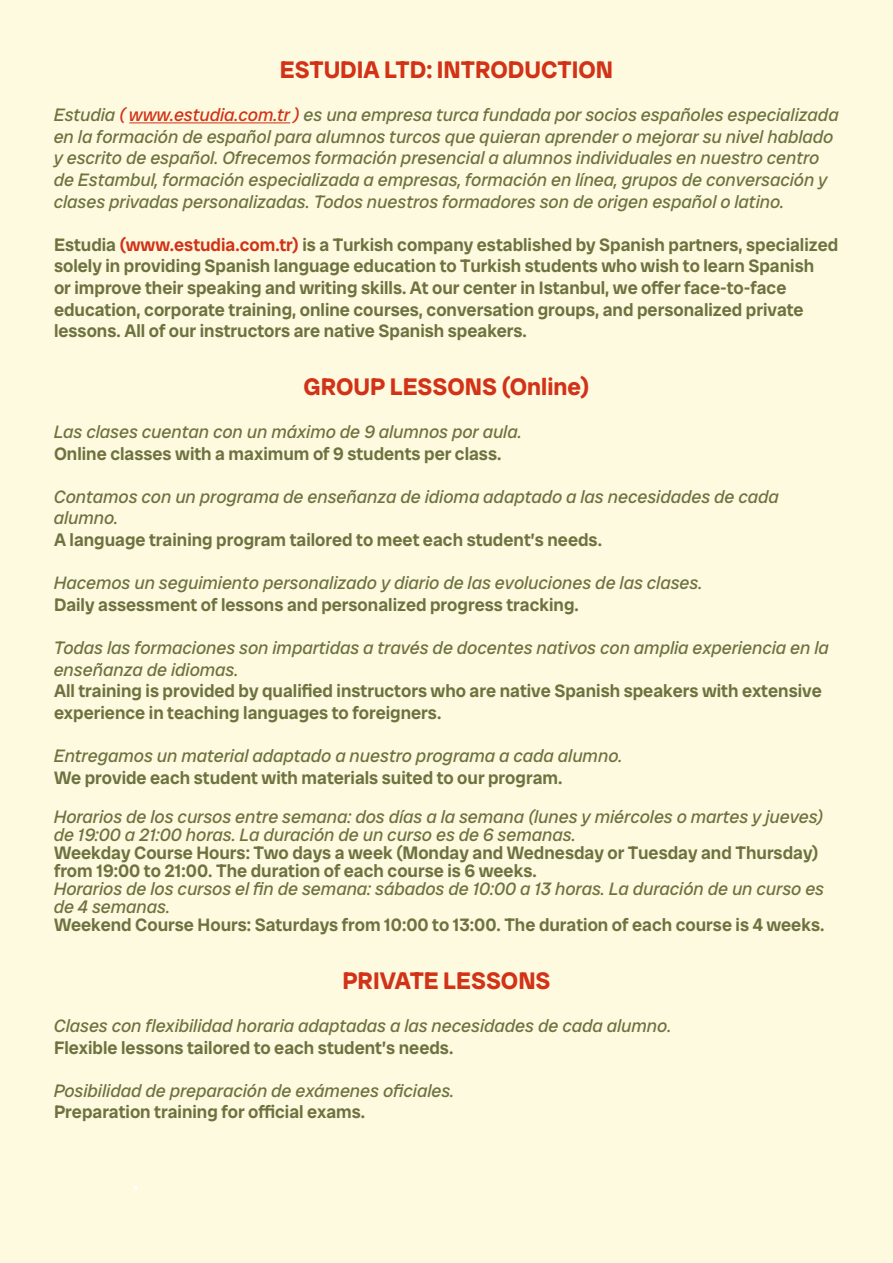
<style>
.page{position:relative;width:893px;height:1263px;background:#fdfadf}
.page>*{position:absolute;margin:0;border:0;box-sizing:border-box;transform-origin:0 0}
.t1{font:24px "Radio Canada Big";color:#d23217}
.t2{font:italic 18px/21.6px "Radio Canada Big";color:#6e723f}
.t3{font:18px/21.6px "Radio Canada Big";color:#6e723f}
.s1{color:#d23217}
</style>
<div class="page">
<hr style="left:129px;top:122px;width:161px;height:1px;background:#d23217">
<h1 class="t1" style="left:280px;top:53px;width:335px">ESTUDIA LTD: INTRODUCTION</h1>
<p class="t2" style="left:54px;top:103px;width:786px">Estudia <span class="s1">( www.estudia.com.tr )</span> es una empresa turca fundada por socios españoles especializada en la formación de español para alumnos turcos que quieran aprender o mejorar su nivel hablado y escrito de español. Ofrecemos formación presencial a alumnos individuales en nuestro centro de Estambul, formación especializada a empresas, formación en línea, grupos de conversación y clases privadas personalizadas. Todos nuestros formadores son de origen español o latino.</p>
<p class="t3" style="left:54px;top:233px;width:786px">Estudia <span class="s1">(www.estudia.com.tr)</span> is a Turkish company established by Spanish partners, specialized solely in providing Spanish language education to Turkish students who wish to learn Spanish<br>or improve their speaking and writing skills. At our center in Istanbul, we offer face-to-face education, corporate training, online courses, conversation groups, and personalized private lessons. All of our instructors are native Spanish speakers.</p>
<h1 class="t1" style="left:303px;top:370px;width:288px">GROUP LESSONS (Online)</h1>
<p class="t2" style="left:54px;top:420px;width:470px">Las clases cuentan con un máximo de 9 alumnos por aula.</p>
<p class="t3" style="left:54px;top:442px;width:449px">Online classes with a maximum of 9 students per class.</p>
<p class="t2" style="left:54px;top:485px;width:727px">Contamos con un programa de enseñanza de idioma adaptado a las necesidades de cada alumno.</p>
<p class="t3" style="left:54px;top:528px;width:549px">A language training program tailored to meet each student’s needs.</p>
<p class="t2" style="left:54px;top:571px;width:650px">Hacemos un seguimiento personalizado y diario de las evoluciones de las clases.</p>
<p class="t3" style="left:54px;top:593px;width:526px">Daily assessment of lessons and personalized progress tracking.</p>
<p class="t2" style="left:54px;top:636px;width:777px">Todas las formaciones son impartidas a través de docentes nativos con amplia experiencia en la enseñanza de idiomas.</p>
<p class="t3" style="left:54px;top:679px;width:769px">All training is provided by qualified instructors who are native Spanish speakers with extensive experience in teaching languages to foreigners.</p>
<p class="t2" style="left:54px;top:744px;width:570px">Entregamos un material adaptado a nuestro programa a cada alumno.</p>
<p class="t3" style="left:54px;top:766px;width:510px">We provide each student with materials suited to our program.</p>
<p class="t2" style="left:54px;top:807px;width:771px;line-height:18px">Horarios de los cursos entre semana: dos días a la semana (lunes y miércoles o martes y jueves) de 19:00 a 21:00 horas. La duración de un curso es de 6 semanas.</p>
<p class="t3" style="left:54px;top:843px;width:766px;line-height:18px">Weekday Course Hours: Two days a week (Monday and Wednesday or Tuesday and Thursday) from 19:00 to 21:00. The duration of each course is 6 weeks.</p>
<p class="t2" style="left:54px;top:879px;width:772px;line-height:18px">Horarios de los cursos el fin de semana: sábados de 10:00 a 13 horas. La duración de un curso es de 4 semanas.</p>
<p class="t3" style="left:54px;top:913px;width:772px">Weekend Course Hours: Saturdays from 10:00 to 13:00. The duration of each course is 4 weeks.</p>
<h1 class="t1" style="left:342px;top:964px;width:210px">PRIVATE LESSONS</h1>
<p class="t2" style="left:54px;top:1014px;width:619px">Clases con flexibilidad horaria adaptadas a las necesidades de cada alumno.</p>
<p class="t3" style="left:54px;top:1036px;width:401px">Flexible lessons tailored to each student’s needs.</p>
<p class="t2" style="left:54px;top:1079px;width:402px">Posibilidad de preparación de exámenes oficiales.</p>
<p class="t3" style="left:54px;top:1101px;width:313px">Preparation training for official exams.</p>
</div>
